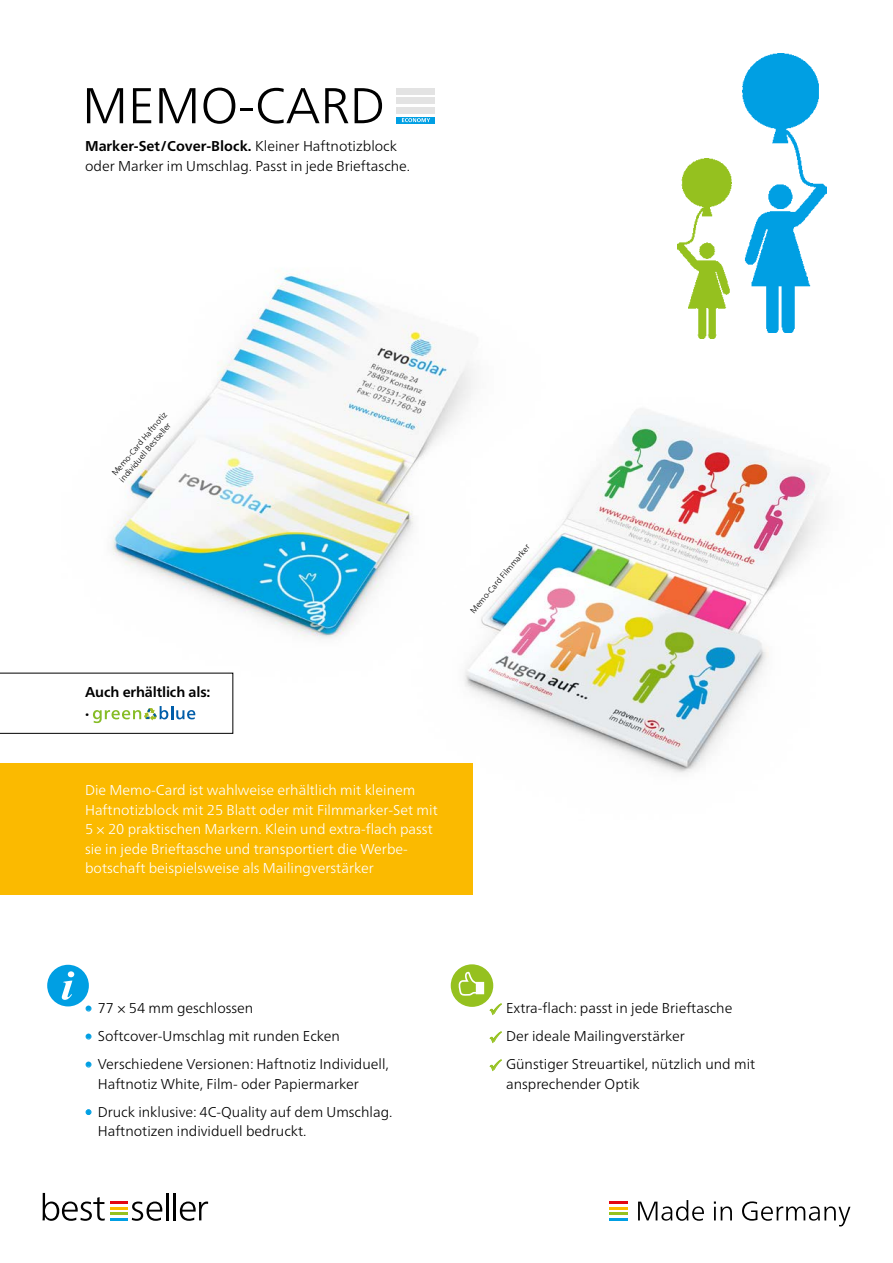
<style>
.page{position:relative;width:893px;height:1263px;background:#fff}
.page>*{position:absolute;margin:0;border:0;box-sizing:border-box;transform-origin:0 0}
.t1{font:300 50.25px "Frutiger Neue LT Pro";color:#000}
.t2{font:300 14.25px/19.5px "Frutiger Neue LT Pro";color:#000}
.t3{font:300 14.25px/19.5px "Frutiger Neue LT Pro";color:#fff}
.t4{font:700 14.25px "Frutiger Neue LT Pro";letter-spacing:-.01em;color:#000}
.t5{font:700 14.25px "Madera";color:#000}
.t6{font:300 8.25px/9.9px "Frutiger Neue LT Pro";color:#000}
.s1{font-weight:700}
.s2{color:#009fe3}
</style>
<div class="page">
<hr style="left:609px;top:1201px;width:19px;height:3px;background:#e30613">
<svg style="left:609px;top:1207px;width:19px;height:2px"></svg>
<hr style="left:609px;top:1212px;width:19px;height:3px;background:#95c11f">
<svg style="left:609px;top:1218px;width:19px;height:2px"></svg>
<svg style="left:638px;top:1200px;width:66px;height:21px"></svg>
<svg style="left:714px;top:1201px;width:18px;height:19px"></svg>
<svg style="left:742px;top:1201px;width:108px;height:25px"></svg>
<img style="left:470px;top:409px;width:354px;height:411px">
<div style="left:397px;top:88px;width:38px;height:7px;background:#e3e3e3"></div>
<div style="left:397px;top:98px;width:38px;height:6px;background:#e3e3e3"></div>
<div style="left:397px;top:107px;width:38px;height:7px;background:#e3e3e3"></div>
<div style="left:397px;top:117px;width:38px;height:6px;background:#009fe3"></div>
<svg style="left:402px;top:118px;width:28px;height:4px"></svg>
<div style="left:451px;top:964px;width:42px;height:43px;background:#95c11f;border-radius:50%"></div>
<svg style="left:458px;top:972px;width:26px;height:24px"></svg>
<div style="left:0;top:763px;width:472px;height:132px;background:#fbba00"></div>
<div style="left:47px;top:965px;width:42px;height:41px;background:#009fe3;border-radius:50%"></div>
<svg style="left:62px;top:971px;width:12px;height:29px"></svg>
<img style="left:743px;top:53px;width:83px;height:280px">
<img style="left:678px;top:158px;width:53px;height:180px">
<svg style="left:43px;top:1193px;width:119px;height:28px"></svg>
<hr style="left:166px;top:1193px;width:3px;height:27px;background:#000">
<hr style="left:173px;top:1193px;width:3px;height:27px;background:#000">
<svg style="left:180px;top:1201px;width:28px;height:20px"></svg>
<img style="left:112px;top:271px;width:521px;height:418px">
<svg style="left:0;top:672px;width:234px;height:62px"></svg>
<h1 class="t1" style="left:82px;top:75px;width:304px">MEMO-CARD</h1>
<p class="t2" style="left:85px;top:136px;width:327px"><span class="s1">Marker-Set/Cover-Block.</span> Kleiner Haftnotizblock oder Marker im Umschlag. Passt in jede Brieftasche.</p>
<p class="t6" style="left:110px;top:471px;width:82px;rotate:-50deg">Memo-Card Haftnotiz individuell Bestseller</p>
<p class="t4" style="left:85px;top:684px;width:127px">Auch erhältlich als:</p>
<p class="t5" style="left:85px;top:701px;width:6px">·</p>
<p class="t3" style="left:85px;top:780px;width:354px">Die Memo-Card ist wahlweise erhältlich mit kleinem Haftnotizblock mit 25 Blatt oder mit Filmmarker-Set mit 5 × 20 praktischen Markern. Klein und extra-flach passt sie in jede Brieftasche und transportiert die Werbe&shy;botschaft beispielsweise als Mailingverstärker</p>
<p class="t6" style="left:468px;top:609px;width:89px;rotate:-50deg">Memo-Card Filmmarker</p>
<p class="t2" style="left:85px;top:998px;width:170px"><span class="s2">•</span> 77 × 54 mm geschlossen</p>
<p class="t2" style="left:85px;top:1026px;width:256px"><span class="s2">•</span> Softcover-Umschlag mit runden Ecken</p>
<p class="t2" style="left:98px;top:1054px;width:293px;text-indent:-13px"><span class="s2">•</span> Verschiedene Versionen: Haftnotiz Individuell,<br>Haftnotiz White, Film- oder Papiermarker</p>
<p class="t2" style="left:98px;top:1102px;width:296px;text-indent:-13px"><span class="s2">•</span> Druck inklusive: 4C-Quality auf dem Umschlag.<br>Haftnotizen individuell bedruckt.</p>
<p class="t2" style="left:506px;top:994px;width:251px;line-height:28px">Extra-flach: passt in jede Brieftasche<br>Der ideale Mailingverstärker<br>Günstiger Streuartikel, nützlich und mit</p>
<p class="t2" style="left:506px;top:1074px;width:135px">ansprechender Optik</p>
</div>
